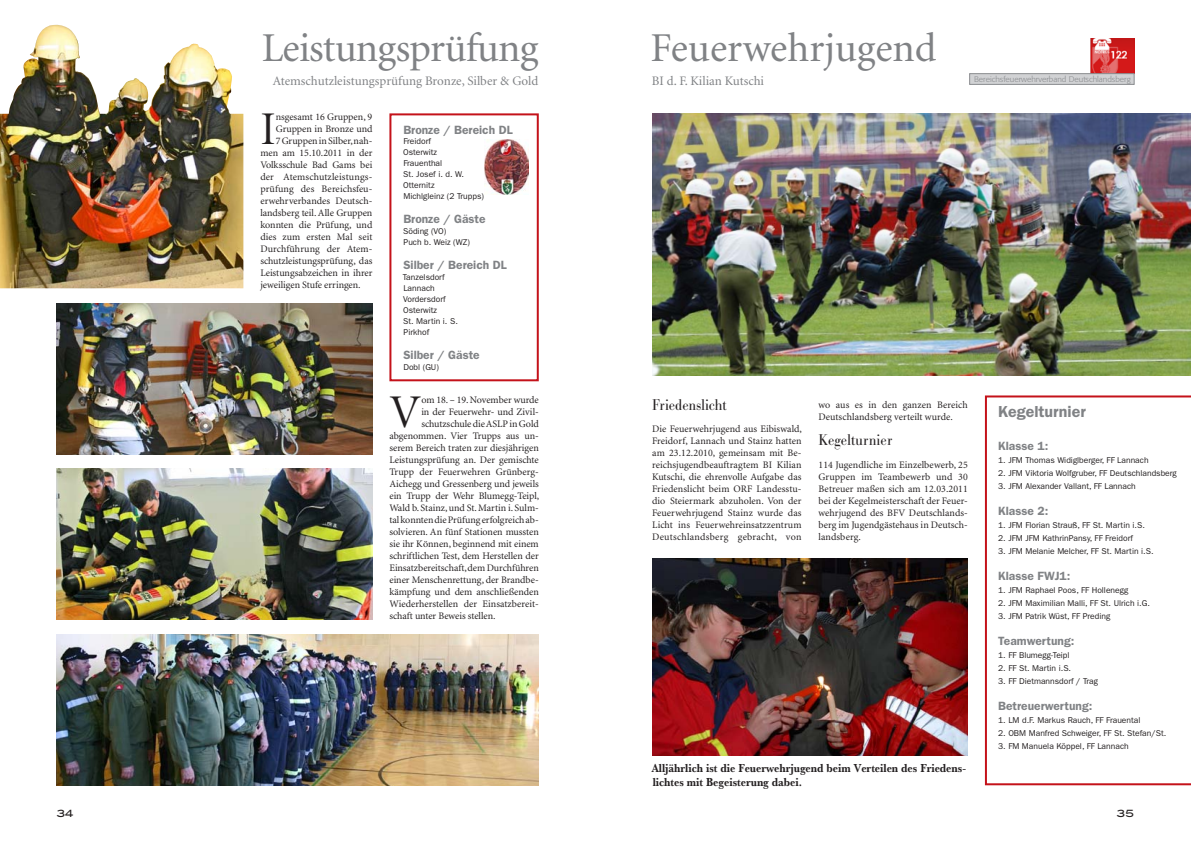
<style>
.page{position:relative;width:1191px;height:842px;background:#fff}
.page>*{position:absolute;margin:0;border:0;box-sizing:border-box;transform-origin:0 0}
.t1{font:47px "Minion MM 367 585 46";color:#231f20}
.t2{font:41px "Minion";letter-spacing:-.02em;color:#808285}
.t3{font:41px "Minion";color:#808285}
.t4{font:16.2px "URW Bodoni T Ligh Extr Narr";color:#231f20}
.t5{font:600 16px "ITC Franklin Gothic Std";color:#808285}
.t6{font:13px "Minion";color:#808285}
.t7{font:600 12px "ITC Franklin Gothic Std";color:#808285}
.t8{font:12px/14.4px "URW Basker T Bold Extr Narr";color:#231f20}
.t9{font:10px/12px "Minion MM 367 585 10";color:#231f20;text-align:justify}
.t10{font:500 10px "Blair ITC";color:#231f20}
.t11{font:8.5px/11px "ITC Franklin Gothic Std";color:#231f20}
.t12{font:300 8px "Formata";color:#8a8c8f;scale:1.04 1}
</style>
<div class="page">
<svg style="left:985px;top:395px;width:206px;height:390px"></svg>
<div style="left:389px;top:113px;width:150px;height:268px;border:2px solid #c4121a"></div>
<img style="left:0;top:25px;width:243px;height:263px">
<img style="left:57px;top:303px;width:315px;height:151px">
<img style="left:57px;top:634px;width:482px;height:151px">
<img style="left:57px;top:469px;width:315px;height:151px">
<img style="left:485px;top:139px;width:43px;height:56px">
<img style="left:1090px;top:38px;width:44px;height:36px">
<div style="left:969px;top:74px;width:165px;height:11px;background:#d1d2d4;border:1px solid #8a8c8f"></div>
<img style="left:652px;top:113px;width:539px;height:262px">
<img style="left:652px;top:558px;width:316px;height:197px">
<h2 class="t2" style="left:262px;top:28px;width:278px">Leistungsprüfung</h2>
<h3 class="t6" style="left:273px;top:74px;width:267px">Atemschutzleistungsprüfung Bronze, Silber &amp; Gold</h3>
<h1 class="t1" style="left:260px;top:105px;width:17px">I</h1>
<p class="t9" style="left:276px;top:111px;width:98px">nsgesamt 16 Gruppen, 9</p>
<p class="t9" style="left:276px;top:123px;width:98px">Gruppen in Bronze und</p>
<p class="t9" style="left:276px;top:135px;width:98px">7 Gruppen in Silber, nah-</p>
<p class="t9" style="left:260px;top:147px;width:113px">men am 15.10.2011 in der</p>
<p class="t9" style="left:260px;top:159px;width:113px">Volksschule Bad Gams bei</p>
<p class="t9" style="left:260px;top:171px;width:113px">der Atemschutzleistungs-</p>
<p class="t9" style="left:260px;top:183px;width:113px">prüfung des Bereichsfeu-</p>
<p class="t9" style="left:260px;top:195px;width:113px">erwehrverbandes Deutsch-</p>
<p class="t9" style="left:260px;top:207px;width:113px">landsberg teil. Alle Gruppen</p>
<p class="t9" style="left:260px;top:219px;width:113px">konnten die Prüfung, und</p>
<p class="t9" style="left:260px;top:231px;width:113px">dies zum ersten Mal seit</p>
<p class="t9" style="left:260px;top:243px;width:113px">Durchführung der Atem-</p>
<p class="t9" style="left:260px;top:255px;width:113px">schutzleistungsprüfung, das</p>
<p class="t9" style="left:260px;top:267px;width:113px">Leistungsabzeichen in ihrer</p>
<p class="t9" style="left:260px;top:279px;width:102px">jeweiligen Stufe erringen.</p>
<p class="t7" style="left:403px;top:122px;width:111px">Bronze / Bereich DL</p>
<p class="t11" style="left:403px;top:135px;width:82px">Freidorf<br>Osterwitz<br>Frauenthal<br>St. Josef i. d. W.<br>Otternitz<br>Michlgleinz (2 Trupps)</p>
<p class="t7" style="left:403px;top:211px;width:84px">Bronze / Gäste</p>
<p class="t11" style="left:403px;top:225px;width:68px">Söding (VO)<br>Puch b. Weiz (WZ)</p>
<p class="t7" style="left:403px;top:257px;width:105px">Silber / Bereich DL</p>
<p class="t11" style="left:403px;top:271px;width:56px">Tanzelsdorf<br>Lannach<br>Vordersdorf<br>Osterwitz<br>St. Martin i. S.<br>Pirkhof</p>
<p class="t7" style="left:403px;top:347px;width:78px">Silber / Gäste</p>
<p class="t11" style="left:403px;top:361px;width:37px">Dobl (GU)</p>
<h1 class="t1" style="left:389px;top:388px;width:33px">V</h1>
<p class="t9" style="left:421px;top:394px;width:119px">om 18. – 19. November wurde</p>
<p class="t9" style="left:421px;top:406px;width:119px">in der Feuerwehr- und Zivil-</p>
<p class="t9" style="left:421px;top:418px;width:119px">schutzschule die ASLP in Gold</p>
<p class="t9" style="left:389px;top:430px;width:151px">abgenommen. Vier Trupps aus un-</p>
<p class="t9" style="left:389px;top:442px;width:151px">serem Bereich traten zur diesjährigen</p>
<p class="t9" style="left:389px;top:454px;width:151px">Leistungsprüfung an. Der gemischte</p>
<p class="t9" style="left:389px;top:466px;width:151px">Trupp der Feuerwehren Grünberg-</p>
<p class="t9" style="left:389px;top:478px;width:151px">Aichegg und Gressenberg und jeweils</p>
<p class="t9" style="left:389px;top:490px;width:151px">ein Trupp der Wehr Blumegg-Teipl,</p>
<p class="t9" style="left:389px;top:502px;width:151px">Wald b. Stainz, und St. Martin i. Sulm-</p>
<p class="t9" style="left:389px;top:514px;width:151px">tal konnten die Prüfung erfolgreich ab-</p>
<p class="t9" style="left:389px;top:526px;width:151px">solvieren. An fünf Stationen mussten</p>
<p class="t9" style="left:389px;top:538px;width:151px">sie ihr Können, beginnend mit einem</p>
<p class="t9" style="left:389px;top:550px;width:151px">schriftlichen Test, dem Herstellen der</p>
<p class="t9" style="left:389px;top:562px;width:151px">Einsatzbereitschaft, dem Durchführen</p>
<p class="t9" style="left:389px;top:574px;width:151px">einer Menschenrettung, der Brandbe-</p>
<p class="t9" style="left:389px;top:586px;width:151px">kämpfung und dem anschließenden</p>
<p class="t9" style="left:389px;top:598px;width:151px">Wiederherstellen der Einsatzbereit-</p>
<p class="t9" style="left:389px;top:610px;width:108px">schaft unter Beweis stellen.</p>
<h2 class="t3" style="left:650px;top:28px;width:288px">Feuerwehrjugend</h2>
<h3 class="t6" style="left:652px;top:74px;width:114px">BI d. F. Kilian Kutschi</h3>
<p class="t12" style="left:974px;top:74px;width:152px">Bereichsfeuerwehrverband Deutschlandsberg</p>
<h3 class="t4" style="left:652px;top:396px;width:76px">Friedenslicht</h3>
<p class="t9" style="left:652px;top:423px;width:151px">Die Feuerwehrjugend aus Eibiswald, Freidorf, Lannach und Stainz hatten am 23.12.2010, gemeinsam mit Be&shy;reichsjugendbeauftragtem BI Kilian Kutschi, die ehrenvolle Aufgabe das Friedenslicht beim ORF Landesstu&shy;dio Steiermark abzuholen. Von der Feuerwehrjugend Stainz wurde das Licht ins Feuerwehreinsatzzentrum Deutschlandsberg gebracht, von</p>
<p class="t9" style="left:818px;top:399px;width:151px">wo aus es in den ganzen Bereich<br>Deutschlandsberg verteilt wurde.</p>
<h3 class="t4" style="left:818px;top:431px;width:75px">Kegelturnier</h3>
<p class="t9" style="left:818px;top:459px;width:151px">114 Jugendliche im Einzelbewerb, 25<br>Gruppen im Teambewerb und 30<br>Betreuer maßen sich am 12.03.2011 bei der Kegelmeisterschaft der Feuer&shy;wehrjugend des BFV Deutschlands&shy;berg im Jugendgästehaus in Deutsch&shy;landsberg.</p>
<p class="t8" style="left:652px;top:761px;width:316px">Alljährlich ist die Feuerwehrjugend beim Verteilen des Friedens&shy;lichtes mit Begeisterung dabei.</p>
<h3 class="t5" style="left:998px;top:402px;width:89px">Kegelturnier</h3>
<p class="t7" style="left:998px;top:439px;width:52px">Klasse 1:</p>
<p class="t11" style="left:998px;top:454px;width:152px">1. JFM Thomas Widiglberger, FF Lannach</p>
<p class="t11" style="left:998px;top:467px;width:180px">2. JFM Viktoria Wolfgruber, FF Deutschlandsberg</p>
<p class="t11" style="left:998px;top:480px;width:139px">3. JFM Alexander Vallant, FF Lannach</p>
<p class="t7" style="left:998px;top:504px;width:52px">Klasse 2:</p>
<p class="t11" style="left:998px;top:519px;width:148px">1. JFM Florian Strauß, FF St. Martin i.S.</p>
<p class="t11" style="left:998px;top:532px;width:136px">2. JFM JFM KathrinPansy, FF Freidorf</p>
<p class="t11" style="left:998px;top:545px;width:157px">3. JFM Melanie Melcher, FF St. Martin i.S.</p>
<p class="t7" style="left:998px;top:569px;width:74px">Klasse FWJ1:</p>
<p class="t11" style="left:998px;top:584px;width:132px">1. JFM Raphael Poos, FF Hollenegg</p>
<p class="t11" style="left:998px;top:597px;width:153px">2. JFM Maximilian Malli, FF St. Ulrich i.G.</p>
<p class="t11" style="left:998px;top:610px;width:114px">3. JFM Patrik Wüst, FF Preding</p>
<p class="t7" style="left:998px;top:634px;width:78px">Teamwertung:</p>
<p class="t11" style="left:998px;top:649px;width:73px">1. FF Blumegg-Teipl</p>
<p class="t11" style="left:998px;top:662px;width:75px">2. FF St. Martin i.S.</p>
<p class="t11" style="left:998px;top:675px;width:101px">3. FF Dietmannsdorf / Trag</p>
<p class="t7" style="left:998px;top:699px;width:96px">Betreuerwertung:</p>
<p class="t11" style="left:998px;top:714px;width:144px">1. LM d.F. Markus Rauch, FF Frauental</p>
<p class="t11" style="left:998px;top:727px;width:170px">2. OBM Manfred Schweiger, FF St. Stefan/St.</p>
<p class="t11" style="left:998px;top:740px;width:132px">3. FM Manuela Köppel, FF Lannach</p>
<p class="t10" style="left:57px;top:807px;width:18px">34</p>
<p class="t10" style="left:1116px;top:807px;width:19px">35</p>
</div>
